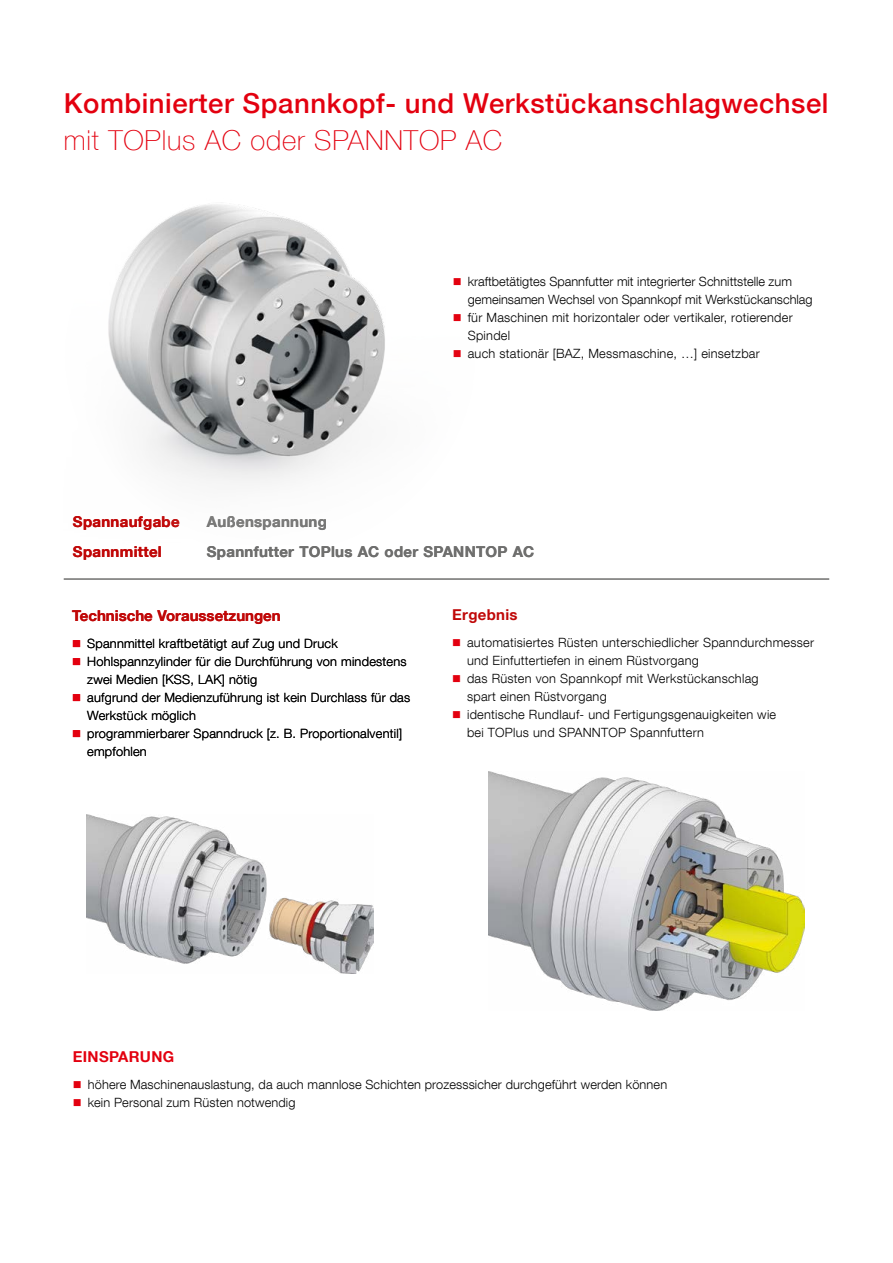
<style>
.page{position:relative;width:893px;height:1263px;background:#fff}
.page>*{position:absolute;margin:0;border:0;box-sizing:border-box;transform-origin:0 0}
.t1{font:500 27.45px "Helvetica Neue LT Com";letter-spacing:.02em;color:#e3000f}
.t2{font:100 27.45px "Helvetica Neue LT Com";letter-spacing:.03em;color:#e3000f}
.t3{font:700 15px/30px "Helvetica Neue LT Com";letter-spacing:.02em;color:#6f6f6e}
.t4{font:700 15px/30px "Helvetica Neue LT Com";letter-spacing:.02em;color:#c00808}
.t5{font:700 15px "Helvetica Neue LT Com";color:#c00808}
.t6{font:700 15px "Helvetica Neue LT Com";letter-spacing:.02em;color:#e3000f}
.t7{font:300 12.75px/18px "Helvetica Neue LT Com";letter-spacing:.02em;color:#000}
.t8{font:300 12.75px/18px "Helvetica Neue LT Com";color:#000}
.s1{color:#e3000f}
</style>
<div class="page">
<img style="left:87px;top:814px;width:286px;height:160px">
<img style="left:489px;top:771px;width:316px;height:239px">
<hr style="left:64px;top:579px;width:765px;height:1px;background:#6f6f6e">
<img style="left:108px;top:204px;width:277px;height:279px">
<h1 class="t1" style="left:64px;top:87px;width:766px">Kombinierter Spannkopf- und Werkstückanschlagwechsel</h1>
<h1 class="t2" style="left:64px;top:124px;width:440px">mit TOPlus AC oder SPANNTOP AC</h1>
<p class="t8" style="left:468px;top:272px;width:346px;text-indent:-15px"><span class="s1">■</span> kraftbetätigtes Spannfutter mit integrierter Schnittstelle zum gemeinsamen Wechsel von Spannkopf mit Werkstückanschlag</p>
<p class="t7" style="left:468px;top:308px;width:326px;text-indent:-15px"><span class="s1">■</span> für Maschinen mit horizontaler oder vertikaler, rotierender<br>Spindel</p>
<p class="t7" style="left:453px;top:344px;width:308px"><span class="s1">■</span> auch stationär [BAZ, Messmaschine, …] einsetzbar</p>
<p class="t4" style="left:73px;top:506px;width:108px">Spannaufgabe<br>Spannmittel</p>
<p class="t3" style="left:207px;top:506px;width:329px">Außenspannung<br>Spannfutter TOPlus AC oder SPANNTOP AC</p>
<p class="t5" style="left:72px;top:606px;width:210px">Technische Voraussetzungen</p>
<p class="t7" style="left:72px;top:634px;width:267px"><span class="s1">■</span> Spannmittel kraftbetätigt auf Zug und Druck</p>
<p class="t7" style="left:87px;top:652px;width:321px;text-indent:-15px"><span class="s1">■</span> Hohlspannzylinder für die Durchführung von mindestens zwei Medien [KSS, LAK] nötig</p>
<p class="t7" style="left:87px;top:688px;width:325px;text-indent:-15px"><span class="s1">■</span> aufgrund der Medienzuführung ist kein Durchlass für das<br>Werkstück möglich</p>
<p class="t7" style="left:87px;top:724px;width:316px;text-indent:-15px"><span class="s1">■</span> programmierbarer Spanndruck [z. B. Proportionalventil] empfohlen</p>
<p class="t4" style="left:452px;top:599px;width:67px">Ergebnis</p>
<p class="t7" style="left:467px;top:633px;width:349px;text-indent:-15px"><span class="s1">■</span> automatisiertes Rüsten unterschiedlicher Spanndurchmesser und Einfuttertiefen in einem Rüstvorgang</p>
<p class="t7" style="left:467px;top:669px;width:293px;text-indent:-15px"><span class="s1">■</span> das Rüsten von Spannkopf mit Werkstückanschlag spart einen Rüstvorgang</p>
<p class="t7" style="left:467px;top:705px;width:311px;text-indent:-15px"><span class="s1">■</span> identische Rundlauf- und Fertigungsgenauigkeiten wie bei TOPlus und SPANNTOP Spannfuttern</p>
<p class="t6" style="left:73px;top:1047px;width:103px">EINSPARUNG</p>
<p class="t7" style="left:73px;top:1075px;width:596px"><span class="s1">■</span> höhere Maschinenauslastung, da auch mannlose Schichten prozesssicher durchgeführt werden können</p>
<p class="t7" style="left:73px;top:1093px;width:224px"><span class="s1">■</span> kein Personal zum Rüsten notwendig</p>
</div>
